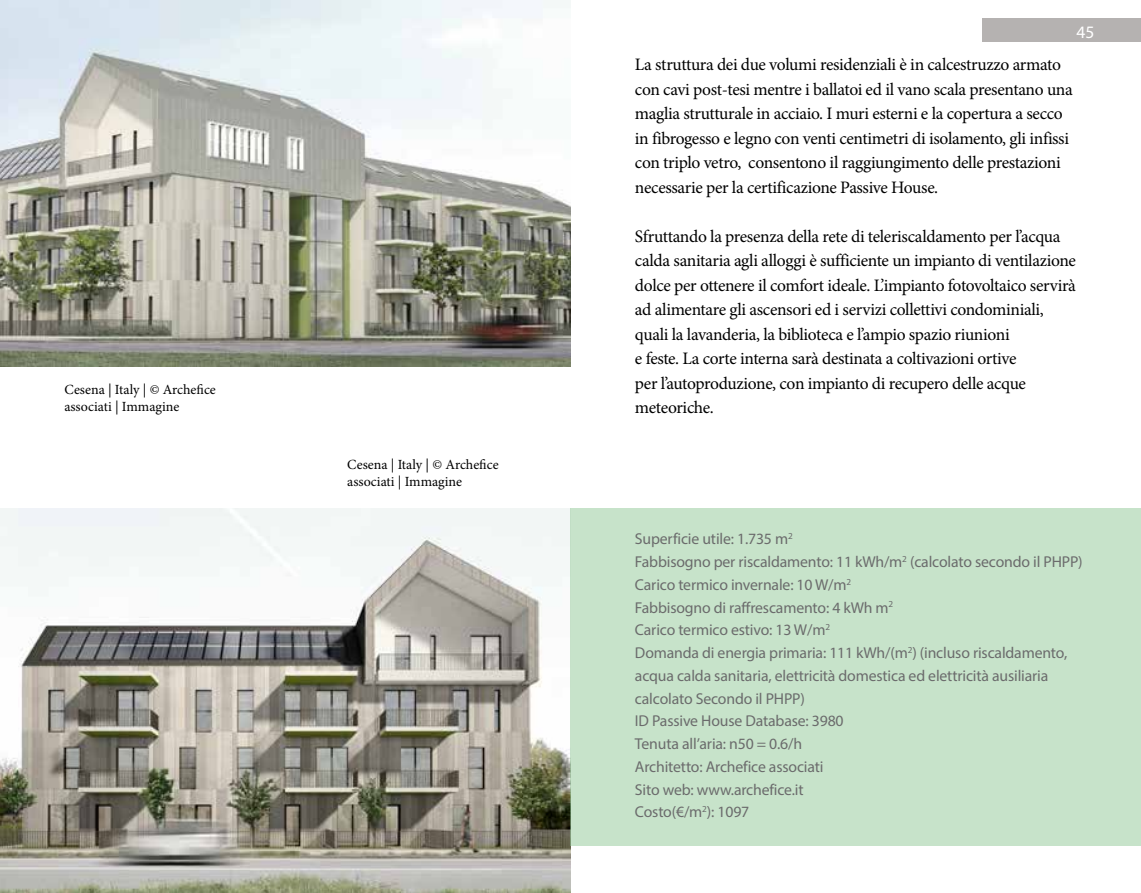
<style>
.page{position:relative;width:1141px;height:893px;background:#fff}
.page>*{position:absolute;margin:0;border:0;box-sizing:border-box;transform-origin:0 0}
.t1{font:17.5px/24.5px "Minion Pro";letter-spacing:-.02em;color:#000}
.t2{font:17.5px "Myriad Pro";color:#fff}
.t3{font:15.75px/22.8px "Myriad Pro";letter-spacing:-.01em;color:#6b6b6c}
.t4{font:14px/16.8px "Minion Pro";color:#000}
</style>
<div class="page">
<div style="left:983px;top:19px;width:158px;height:23px;background:#b5b2b1"></div>
<img style="left:0;top:0;width:570px;height:367px">
<img style="left:0;top:508px;width:570px;height:385px">
<div style="left:570px;top:508px;width:571px;height:337px;background:#c7e3ca"></div>
<p class="t4" style="left:64px;top:381px;width:153px">Cesena | Italy | © Archefice associati | Immagine</p>
<p class="t4" style="left:347px;top:456px;width:153px">Cesena | Italy | © Archefice associati | Immagine</p>
<p class="t2" style="left:1076px;top:21px;width:19px">45</p>
<p class="t1" style="left:635px;top:53px;width:439px">La struttura dei due volumi residenziali è in calcestruzzo armato con cavi post-tesi mentre i ballatoi ed il vano scala presentano una maglia strutturale in acciaio. I muri esterni e la copertura a secco in fibrogesso e legno con venti centimetri di isolamento, gli infissi con triplo vetro, consentono il raggiungimento delle prestazioni necessarie per la certificazione Passive House.</p>
<p class="t1" style="left:635px;top:224px;width:442px">Sfruttando la presenza della rete di teleriscaldamento per l’acqua calda sanitaria agli alloggi è sufficiente un impianto di ventilazione dolce per ottenere il comfort ideale. L’impianto fotovoltaico servirà ad alimentare gli ascensori ed i servizi collettivi condominiali, quali la lavanderia, la biblioteca e l’ampio spazio riunioni<br>e feste. La corte interna sarà destinata a coltivazioni ortive<br>per l’autoproduzione, con impianto di recupero delle acque meteoriche.</p>
<p class="t3" style="left:635px;top:527px;width:449px">Superficie utile: 1.735 m<sup>2<br></sup>Fabbisogno per riscaldamento: 11 kWh/m<sup>2</sup> (calcolato secondo il PHPP)<br>Carico termico invernale: 10 W/m<sup>2<br></sup>Fabbisogno di raffrescamento: 4 kWh m<sup>2<br></sup>Carico termico estivo: 13 W/m<sup>2<br></sup>Domanda di energia primaria: 111 kWh/(m<sup>2</sup>) (incluso riscaldamento, acqua calda sanitaria, elettricità domestica ed elettricità ausiliaria calcolato Secondo il PHPP)<br>ID Passive House Database: 3980<br>Tenuta all’aria: n50 = 0.6/h<br>Architetto: Archefice associati<br>Sito web: www.archefice.it<br>Costo(€/m<sup>2</sup>): 1097</p>
</div>
